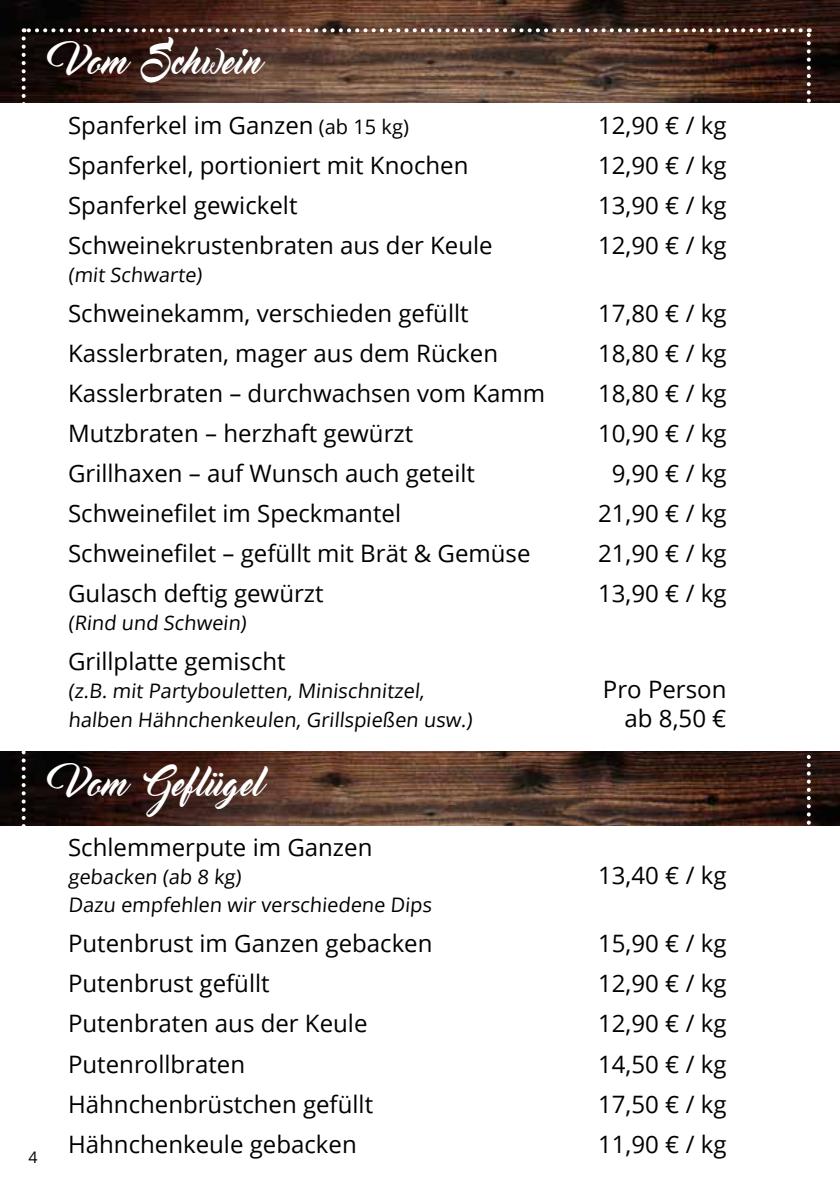
<style>
.page{position:relative;width:840px;height:1191px;background:#fff}
.page>*{position:absolute;margin:0;border:0;box-sizing:border-box;transform-origin:0 0}
.t1{font:34px "Master Of Break";color:#fff}
.t2{font:24px "Open Sans";color:#000}
.t3{font:20px "Open Sans";color:#000}
.t4{font:16px "Open Sans";color:#000}
.s1{font-size:20px}
</style>
<div class="page">
<img style="left:0;top:751px;width:839px;height:74px">
<img style="left:0;top:0;width:839px;height:102px">
<svg style="left:22px;top:38px;width:4px;height:788px"></svg>
<svg style="left:806px;top:28px;width:4px;height:798px"></svg>
<svg style="left:24px;top:28px;width:776px;height:4px"></svg>
<p class="t4" style="left:28px;top:1145px;width:11px">4</p>
<h1 class="t1" style="left:68px;top:42px;width:193px">Vom Schwein</h1>
<p class="t2" style="left:68px;top:109px;width:342px">Spanferkel im Ganzen <span class="s1">(ab 15 kg)</span></p>
<p class="t2" style="left:597px;top:109px;width:130px">12,90 € / kg</p>
<p class="t2" style="left:68px;top:149px;width:401px">Spanferkel, portioniert mit Knochen</p>
<p class="t2" style="left:597px;top:149px;width:130px">12,90 € / kg</p>
<p class="t2" style="left:68px;top:189px;width:231px">Spanferkel gewickelt</p>
<p class="t2" style="left:597px;top:189px;width:130px">13,90 € / kg</p>
<p class="t2" style="left:68px;top:229px;width:426px">Schweinekrustenbraten aus der Keule</p>
<p class="t2" style="left:597px;top:229px;width:130px">12,90 € / kg</p>
<p class="t3" style="left:68px;top:261px;width:138px">(mit Schwarte)</p>
<p class="t2" style="left:68px;top:297px;width:402px">Schweinekamm, verschieden gefüllt</p>
<p class="t2" style="left:597px;top:297px;width:130px">17,80 € / kg</p>
<p class="t2" style="left:68px;top:337px;width:431px">Kasslerbraten, mager aus dem Rücken</p>
<p class="t2" style="left:597px;top:337px;width:130px">18,80 € / kg</p>
<p class="t2" style="left:68px;top:377px;width:478px">Kasslerbraten – durchwachsen vom Kamm</p>
<p class="t2" style="left:597px;top:377px;width:130px">18,80 € / kg</p>
<p class="t2" style="left:68px;top:417px;width:346px">Mutzbraten – herzhaft gewürzt</p>
<p class="t2" style="left:597px;top:417px;width:130px">10,90 € / kg</p>
<p class="t2" style="left:68px;top:457px;width:408px">Grillhaxen – auf Wunsch auch geteilt</p>
<p class="t2" style="left:611px;top:457px;width:116px">9,90 € / kg</p>
<p class="t2" style="left:68px;top:497px;width:334px">Schweinefilet im Speckmantel</p>
<p class="t2" style="left:597px;top:497px;width:130px">21,90 € / kg</p>
<p class="t2" style="left:68px;top:537px;width:463px">Schweinefilet – gefüllt mit Brät &amp; Gemüse</p>
<p class="t2" style="left:597px;top:537px;width:130px">21,90 € / kg</p>
<p class="t2" style="left:68px;top:577px;width:257px">Gulasch deftig gewürzt</p>
<p class="t2" style="left:597px;top:577px;width:130px">13,90 € / kg</p>
<p class="t3" style="left:68px;top:609px;width:182px">(Rind und Schwein)</p>
<p class="t2" style="left:68px;top:645px;width:219px">Grillplatte gemischt</p>
<p class="t3" style="left:68px;top:677px;width:360px">(z.B. mit Partybouletten, Minischnitzel,</p>
<p class="t2" style="left:602px;top:673px;width:125px">Pro Person</p>
<p class="t3" style="left:68px;top:706px;width:408px">halben Hähnchenkeulen, Grillspießen usw.)</p>
<p class="t2" style="left:624px;top:701px;width:103px">ab 8,50 €</p>
<h1 class="t1" style="left:68px;top:764px;width:194px">Vom Geflügel</h1>
<p class="t2" style="left:68px;top:831px;width:306px">Schlemmerpute im Ganzen</p>
<p class="t3" style="left:68px;top:863px;width:177px">gebacken (ab 8 kg)</p>
<p class="t2" style="left:597px;top:859px;width:130px">13,40 € / kg</p>
<p class="t3" style="left:68px;top:891px;width:367px">Dazu empfehlen wir verschiedene Dips</p>
<p class="t2" style="left:68px;top:927px;width:366px">Putenbrust im Ganzen gebacken</p>
<p class="t2" style="left:597px;top:927px;width:130px">15,90 € / kg</p>
<p class="t2" style="left:68px;top:967px;width:203px">Putenbrust gefüllt</p>
<p class="t2" style="left:597px;top:967px;width:130px">12,90 € / kg</p>
<p class="t2" style="left:68px;top:1007px;width:301px">Putenbraten aus der Keule</p>
<p class="t2" style="left:597px;top:1007px;width:130px">12,90 € / kg</p>
<p class="t2" style="left:68px;top:1047px;width:178px">Putenrollbraten</p>
<p class="t2" style="left:597px;top:1047px;width:130px">14,50 € / kg</p>
<p class="t2" style="left:68px;top:1087px;width:306px">Hähnchenbrüstchen gefüllt</p>
<p class="t2" style="left:597px;top:1087px;width:130px">17,50 € / kg</p>
<p class="t2" style="left:68px;top:1127px;width:290px">Hähnchenkeule gebacken</p>
<p class="t2" style="left:597px;top:1127px;width:130px">11,90 € / kg</p>
</div>
